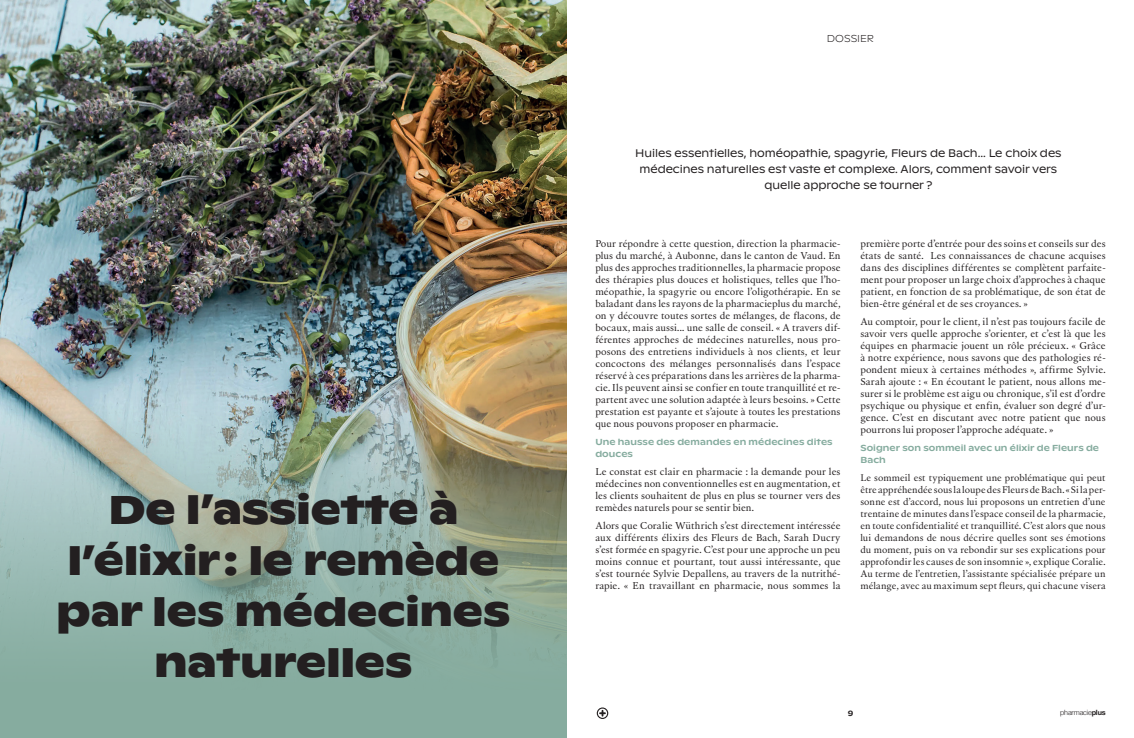
<style>
.page{position:relative;width:1134px;height:738px;background:#fff}
.page>*{position:absolute;margin:0;border:0;box-sizing:border-box;transform-origin:0 0}
.t1{font:700 40px/51px "Ginto Nord";color:#231f20;text-align:center}
.t2{font:11px/16px "Ginto Nord";letter-spacing:-.005em;color:#231f20;text-align:center}
.t3{font:100 10px "Ginto Nord";color:#231f20}
.t4{font:8.7px/12px "Atacama Beta";color:#231f20;text-align:justify}
.t5{font:500 8.7px/12px "ABC Ginto Nord";letter-spacing:.005em;color:#86ac9f}
.t6{font:8.4px/12px "Atacama Beta";letter-spacing:.01em;color:#231f20;text-align:justify}
.t7{font:500 8px "Ginto Nord";color:#231f20}
.t8{font:300 7.2px "Helvetica Neue";letter-spacing:-.02em;color:#231f20}
.s1{font-weight:700}
</style>
<div class="page">
<svg style="left:597px;top:707px;width:11px;height:11px"></svg>
<img style="left:0;top:0;width:567px;height:404px">
<svg style="left:0;top:404px;width:567px;height:333px;background:#94aea2"></svg>
<h1 class="t1" style="left:57px;top:481px;width:455px">De l’assiette à l’élixir : le remède par les médecines naturelles</h1>
<p class="t3" style="left:827px;top:32px;width:49px">DOSSIER</p>
<p class="t2" style="left:635px;top:144px;width:428px">Huiles essentielles, homéopathie, spagyrie, Fleurs de Bach... Le choix des médecines naturelles est vaste et complexe. Alors, comment savoir vers quelle approche se tourner ?</p>
<p class="t4" style="left:595px;top:237px;width:247px">Pour répondre à cette question, direction la pharmacie&shy;plus du marché, à Aubonne, dans le canton de Vaud. En plus des approches traditionnelles, la pharmacie propose des thérapies plus douces et holistiques, telles que l’ho&shy;méopathie, la spagyrie ou encore l’oligothérapie. En se baladant dans les rayons de la pharmacieplus du marché, on y découvre toutes sortes de mélanges, de flacons, de bocaux, mais aussi... une salle de conseil. « A travers dif&shy;férentes approches de médecines naturelles, nous pro&shy;posons des entretiens individuels à nos clients, et leur concoctons des mélanges personnalisés dans l’espace réservé à ces préparations dans les arrières de la pharma&shy;cie. Ils peuvent ainsi se confier en toute tranquillité et re&shy;partent avec une solution adaptée à leurs besoins. » Cette prestation est payante et s’ajoute à toutes les prestations que nous pouvons proposer en pharmacie.</p>
<p class="t5" style="left:595px;top:435px;width:239px">Une hausse des demandes en médecines dites douces</p>
<p class="t4" style="left:595px;top:465px;width:247px">Le constat est clair en pharmacie : la demande pour les médecines non conventionnelles est en augmentation, et les clients souhaitent de plus en plus se tourner vers des remèdes naturels pour se sentir bien.</p>
<p class="t4" style="left:595px;top:518px;width:247px">Alors que Coralie Wüthrich s’est directement intéressée aux différents élixirs des Fleurs de Bach, Sarah Ducry s’est formée en spagyrie. C’est pour une approche un peu moins connue et pourtant, tout aussi intéressante, que s’est tournée Sylvie Depallens, au travers de la nutrithé&shy;rapie. « En travaillant en pharmacie, nous sommes la</p>
<p class="t4" style="left:860px;top:238px;width:247px">première porte d’entrée pour des soins et conseils sur des états de santé. Les connaissances de chacune acquises dans des disciplines différentes se complètent parfaite&shy;ment pour proposer un large choix d’approches à chaque patient, en fonction de sa problématique, de son état de bien-être général et de ses croyances. »</p>
<p class="t4" style="left:860px;top:315px;width:247px">Au comptoir, pour le client, il n’est pas toujours facile de savoir vers quelle approche s’orienter, et c’est là que les équipes en pharmacie jouent un rôle précieux. « Grâce à notre expérience, nous savons que des pathologies ré&shy;pondent mieux à certaines méthodes », affirme Sylvie.<br>Sarah ajoute : « En écoutant le patient, nous allons me&shy;surer si le problème est aigu ou chronique, s’il est d’ordre psychique ou physique et enfin, évaluer son degré d’ur&shy;gence. C’est en discutant avec notre patient que nous pourrons lui proposer l’approche adéquate. »</p>
<p class="t5" style="left:860px;top:441px;width:240px">Soigner son sommeil avec un élixir de Fleurs de<br>Bach</p>
<p class="t6" style="left:860px;top:471px;width:247px">Le sommeil est typiquement une problématique qui peut être appréhendée sous la loupe des Fleurs de Bach. « Si la per&shy;sonne est d’accord, nous lui proposons un entretien d’une trentaine de minutes dans l’espace conseil de la pharmacie, en toute confidentialité et tranquillité. C’est alors que nous lui demandons de nous décrire quelles sont ses émotions du moment, puis on va rebondir sur ses explications pour approfondir les causes de son insomnie », explique Coralie.<br>Au terme de l’entretien, l’assistante spécialisée prépare un mélange, avec au maximum sept fleurs, qui chacune visera</p>
<p class="t7" style="left:848px;top:706px;width:7px">9</p>
<p class="t8" style="left:1060px;top:707px;width:47px">pharmacie<span class="s1">plus</span></p>
</div>
